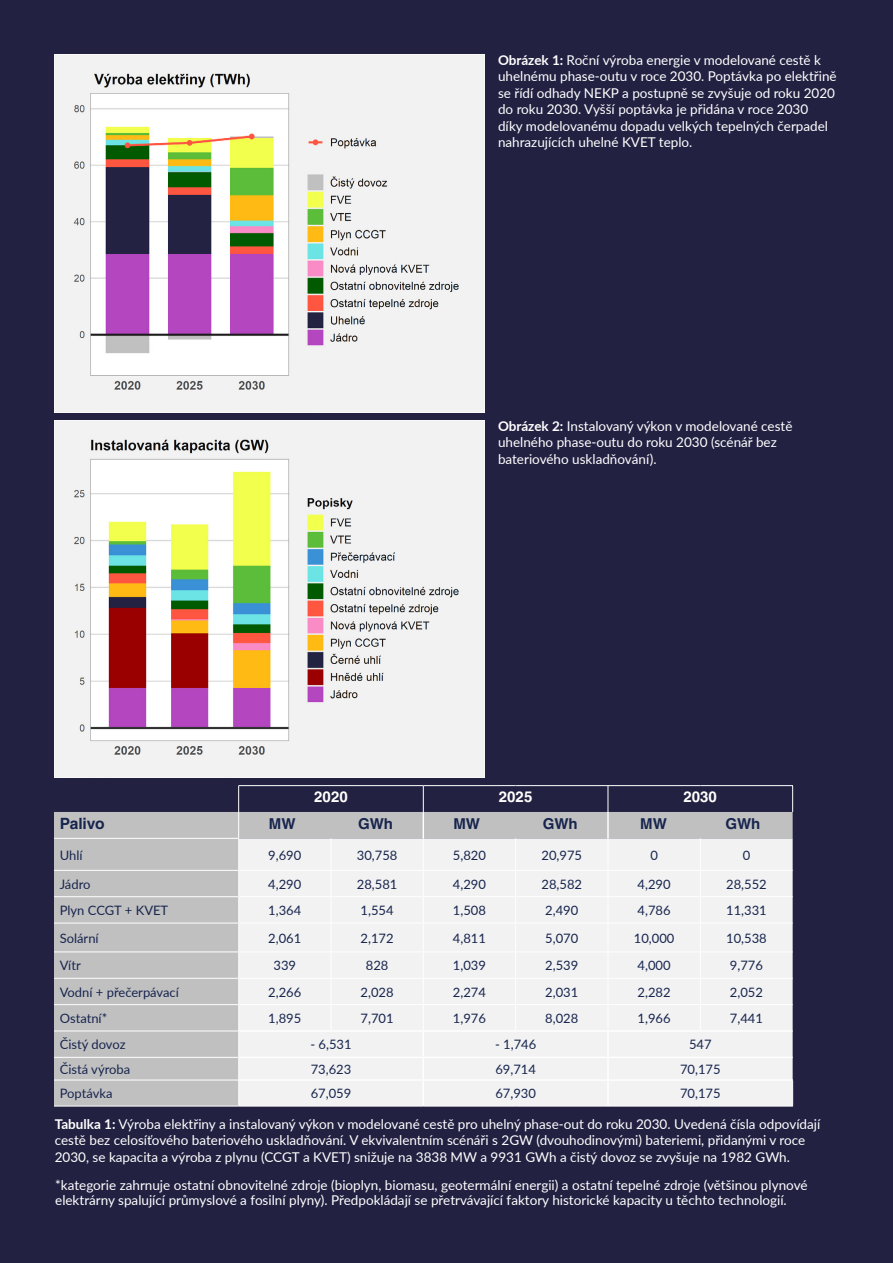
<style>
.page{position:relative;width:893px;height:1263px;background:#222142}
.page>*{position:absolute;margin:0;border:0;box-sizing:border-box;transform-origin:0 0}
.t1{font:700 15.6px "Helvetica LT Std";color:#17254e}
.t2{font:700 15px "Helvetica LT Std";color:#17254e}
.t3{font:700 15px "Helvetica LT Std";color:#fff}
.t4{font:13.5px/16.5px "Lato";color:#fff}
.t5{font:13.05px "Lato";color:#17254e}
.s1{font-weight:700}
</style>
<div class="page">
<img style="left:55px;top:420px;width:429px;height:358px">
<img style="left:55px;top:54px;width:430px;height:358px">
<div style="left:54px;top:839px;width:184px;height:31px;background:#c0c0c0"></div>
<div style="left:239px;top:838px;width:554px;height:32px;background:#f2f2f2"></div>
<hr style="left:238px;top:1106px;width:93px;height:1px;background:#fff">
<hr style="left:331px;top:1106px;width:92px;height:1px;background:#fff">
<hr style="left:423px;top:1106px;width:93px;height:1px;background:#fff">
<hr style="left:516px;top:1106px;width:92px;height:1px;background:#fff">
<hr style="left:608px;top:1106px;width:92px;height:1px;background:#fff">
<hr style="left:700px;top:1106px;width:93px;height:1px;background:#fff">
<hr style="left:54px;top:838px;width:185px;height:1px;background:#fff">
<hr style="left:238px;top:839px;width:1px;height:31px;background:#fff">
<hr style="left:331px;top:838px;width:1px;height:32px;background:#fff">
<hr style="left:423px;top:838px;width:1px;height:32px;background:#fff">
<hr style="left:238px;top:870px;width:93px;height:1px;background:#fff">
<hr style="left:331px;top:870px;width:93px;height:1px;background:#fff">
<hr style="left:515px;top:838px;width:1px;height:32px;background:#fff">
<hr style="left:608px;top:838px;width:1px;height:32px;background:#fff">
<hr style="left:700px;top:838px;width:1px;height:32px;background:#fff">
<hr style="left:54px;top:870px;width:184px;height:1px;background:#fff">
<hr style="left:424px;top:870px;width:92px;height:1px;background:#fff">
<hr style="left:516px;top:870px;width:92px;height:1px;background:#fff">
<hr style="left:608px;top:870px;width:92px;height:1px;background:#fff">
<hr style="left:700px;top:870px;width:93px;height:1px;background:#fff">
<svg style="left:54px;top:871px;width:739px;height:235px;background:#e6e6e6"></svg>
<hr style="left:54px;top:1057px;width:184px;height:1px;background:#fff">
<hr style="left:54px;top:1080px;width:184px;height:1px;background:#fff">
<hr style="left:54px;top:1106px;width:184px;height:1px;background:#fff">
<hr style="left:238px;top:785px;width:93px;height:1px;background:#fff">
<hr style="left:331px;top:785px;width:92px;height:1px;background:#fff">
<hr style="left:423px;top:785px;width:93px;height:1px;background:#fff">
<hr style="left:516px;top:785px;width:92px;height:1px;background:#fff">
<hr style="left:608px;top:785px;width:92px;height:1px;background:#fff">
<hr style="left:700px;top:785px;width:93px;height:1px;background:#fff">
<svg style="left:54px;top:786px;width:739px;height:52px"></svg>
<p class="t4" style="left:498px;top:51px;width:340px"><span class="s1">Obrázek 1:</span> Roční výroba energie v modelované cestě k uhelnému phase-outu v roce 2030. Poptávka po elektřině se řídí odhady NEKP a postupně se zvyšuje od roku 2020 do roku 2030. Vyšší poptávka je přidána v roce 2030<br>díky modelovanému dopadu velkých tepelných čerpadel nahrazujících uhelné KVET teplo.</p>
<p class="t4" style="left:498px;top:417px;width:296px"><span class="s1">Obrázek 2:</span> Instalovaný výkon v modelované cestě uhelného phase-outu do roku 2030 (scénář bez bateriového uskladňování).</p>
<p class="t3" style="left:314px;top:788px;width:35px">2020</p>
<p class="t3" style="left:499px;top:788px;width:35px">2025</p>
<p class="t3" style="left:684px;top:788px;width:35px">2030</p>
<p class="t1" style="left:60px;top:814px;width:46px">Palivo</p>
<p class="t2" style="left:269px;top:814px;width:28px">MW</p>
<p class="t2" style="left:358px;top:814px;width:37px">GWh</p>
<p class="t2" style="left:453px;top:814px;width:28px">MW</p>
<p class="t2" style="left:543px;top:814px;width:37px">GWh</p>
<p class="t2" style="left:640px;top:814px;width:28px">MW</p>
<p class="t2" style="left:725px;top:814px;width:37px">GWh</p>
<p class="t5" style="left:60px;top:846px;width:24px">Uhlí</p>
<p class="t5" style="left:268px;top:846px;width:35px">9,690</p>
<p class="t5" style="left:357px;top:846px;width:42px">30,758</p>
<p class="t5" style="left:453px;top:846px;width:35px">5,820</p>
<p class="t5" style="left:541px;top:846px;width:42px">20,975</p>
<p class="t5" style="left:650px;top:846px;width:9px">0</p>
<p class="t5" style="left:743px;top:846px;width:9px">0</p>
<p class="t5" style="left:60px;top:875px;width:32px">Jádro</p>
<p class="t5" style="left:268px;top:875px;width:35px">4,290</p>
<p class="t5" style="left:357px;top:875px;width:42px">28,581</p>
<p class="t5" style="left:453px;top:875px;width:35px">4,290</p>
<p class="t5" style="left:541px;top:875px;width:42px">28,582</p>
<p class="t5" style="left:638px;top:875px;width:35px">4,290</p>
<p class="t5" style="left:726px;top:875px;width:42px">28,552</p>
<p class="t5" style="left:60px;top:901px;width:110px">Plyn CCGT + KVET</p>
<p class="t5" style="left:268px;top:901px;width:35px">1,364</p>
<p class="t5" style="left:361px;top:901px;width:35px">1,554</p>
<p class="t5" style="left:453px;top:901px;width:35px">1,508</p>
<p class="t5" style="left:545px;top:901px;width:35px">2,490</p>
<p class="t5" style="left:638px;top:901px;width:35px">4,786</p>
<p class="t5" style="left:726px;top:901px;width:42px">11,331</p>
<p class="t5" style="left:60px;top:929px;width:40px">Solární</p>
<p class="t5" style="left:268px;top:929px;width:35px">2,061</p>
<p class="t5" style="left:361px;top:929px;width:35px">2,172</p>
<p class="t5" style="left:453px;top:929px;width:35px">4,811</p>
<p class="t5" style="left:545px;top:929px;width:35px">5,070</p>
<p class="t5" style="left:634px;top:929px;width:42px">10,000</p>
<p class="t5" style="left:726px;top:929px;width:42px">10,538</p>
<p class="t5" style="left:60px;top:956px;width:22px">Vítr</p>
<p class="t5" style="left:274px;top:956px;width:24px">339</p>
<p class="t5" style="left:366px;top:956px;width:24px">828</p>
<p class="t5" style="left:453px;top:956px;width:35px">1,039</p>
<p class="t5" style="left:545px;top:956px;width:35px">2,539</p>
<p class="t5" style="left:638px;top:956px;width:35px">4,000</p>
<p class="t5" style="left:730px;top:956px;width:35px">9,776</p>
<p class="t5" style="left:60px;top:982px;width:121px">Vodní + přečerpávací</p>
<p class="t5" style="left:268px;top:982px;width:35px">2,266</p>
<p class="t5" style="left:361px;top:982px;width:35px">2,028</p>
<p class="t5" style="left:453px;top:982px;width:35px">2,274</p>
<p class="t5" style="left:545px;top:982px;width:35px">2,031</p>
<p class="t5" style="left:638px;top:982px;width:35px">2,282</p>
<p class="t5" style="left:730px;top:982px;width:35px">2,052</p>
<p class="t5" style="left:60px;top:1009px;width:49px">Ostatní*</p>
<p class="t5" style="left:268px;top:1009px;width:35px">1,895</p>
<p class="t5" style="left:361px;top:1009px;width:35px">7,701</p>
<p class="t5" style="left:453px;top:1009px;width:35px">1,976</p>
<p class="t5" style="left:545px;top:1009px;width:35px">8,028</p>
<p class="t5" style="left:638px;top:1009px;width:35px">1,966</p>
<p class="t5" style="left:730px;top:1009px;width:35px">7,441</p>
<p class="t5" style="left:60px;top:1035px;width:67px">Čistý dovoz</p>
<p class="t5" style="left:310px;top:1035px;width:43px">- 6,531</p>
<p class="t5" style="left:495px;top:1035px;width:43px">- 1,746</p>
<p class="t5" style="left:689px;top:1035px;width:24px">547</p>
<p class="t5" style="left:60px;top:1060px;width:72px">Čistá výroba</p>
<p class="t5" style="left:311px;top:1060px;width:42px">73,623</p>
<p class="t5" style="left:495px;top:1060px;width:42px">69,714</p>
<p class="t5" style="left:680px;top:1060px;width:42px">70,175</p>
<p class="t5" style="left:60px;top:1084px;width:54px">Poptávka</p>
<p class="t5" style="left:311px;top:1084px;width:42px">67,059</p>
<p class="t5" style="left:495px;top:1084px;width:42px">67,930</p>
<p class="t5" style="left:680px;top:1084px;width:42px">70,175</p>
<p class="t4" style="left:55px;top:1115px;width:767px"><span class="s1">Tabulka 1:</span> Výroba elektřiny a instalovaný výkon v modelované cestě pro uhelný phase-out do roku 2030. Uvedená čísla odpovídají cestě bez celosíťového bateriového uskladňování. V ekvivalentním scénáři s 2GW (dvouhodinovými) bateriemi, přidanými v roce<br>2030, se kapacita a výroba z plynu (CCGT a KVET) snižuje na 3838 MW a 9931 GWh a čistý dovoz se zvyšuje na 1982 GWh.</p>
<p class="t4" style="left:55px;top:1177px;width:754px;line-height:15px">*kategorie zahrnuje ostatní obnovitelné zdroje (bioplyn, biomasu, geotermální energii) a ostatní tepelné zdroje (většinou plynové elektrárny spalující průmyslové a fosilní plyny). Předpokládají se přetrvávající faktory historické kapacity u těchto technologií.</p>
</div>
